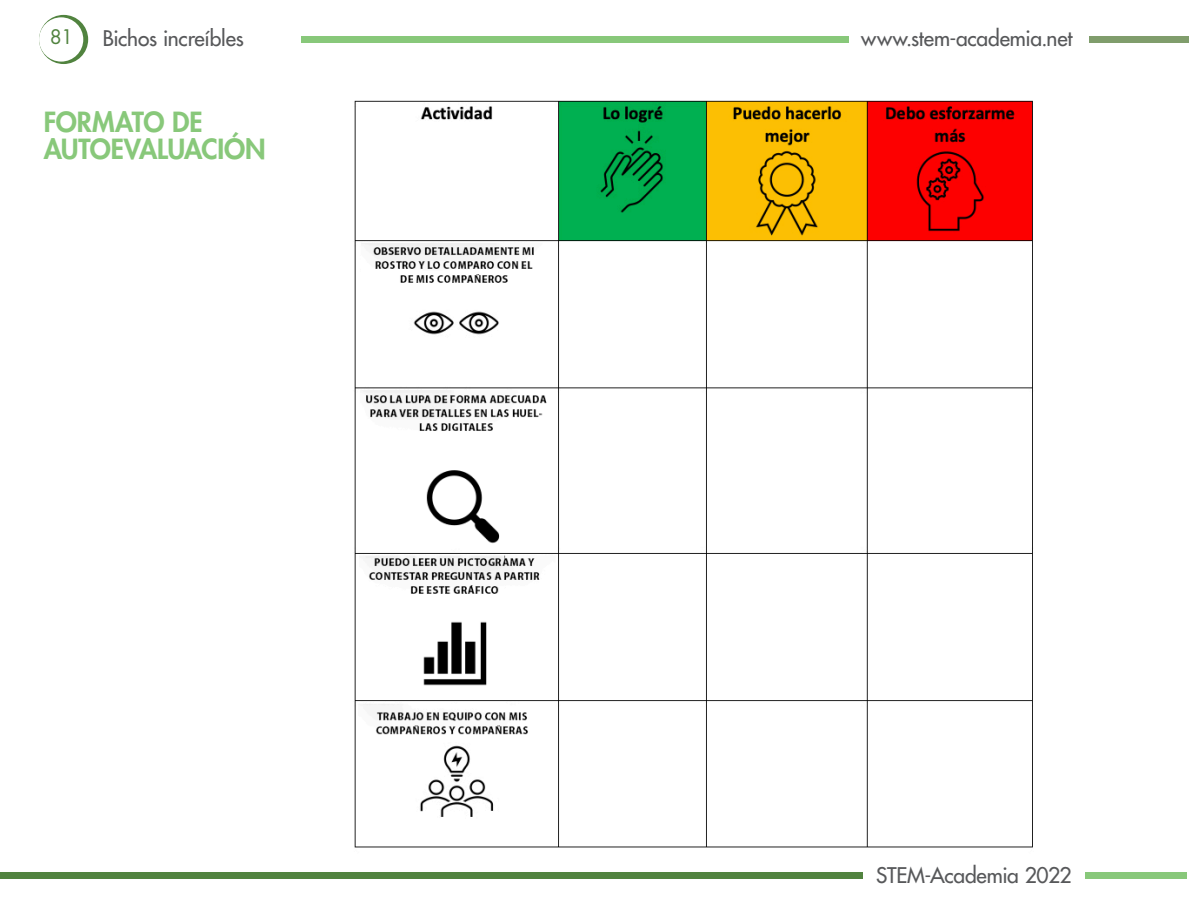
<style>
.page{position:relative;width:1191px;height:915px;background:#fff}
.page>*{position:absolute;margin:0;border:0;box-sizing:border-box;transform-origin:0 0}
.t1{font:800 27px/27px "Futura Std";letter-spacing:-.01em;color:#88c87a}
.t2{font:500 21px "Futura Std";letter-spacing:-.01em;color:#57585a}
.t3{font:19.5px "Futura Std";color:#51833f}
</style>
<div class="page">
<svg style="left:39px;top:15px;width:49px;height:49px"></svg>
<div style="left:39px;top:17px;width:44px;height:45px;background:#fff;border-radius:50%"></div>
<div style="left:301px;top:36px;width:548px;height:6px;background:#88c87a"></div>
<div style="left:0;top:872px;width:862px;height:6px;background:#51833f"></div>
<div style="left:1085px;top:872px;width:101px;height:6px;background:#88c87a"></div>
<div style="left:1089px;top:36px;width:99px;height:6px;background:#809d6c"></div>
<img style="left:354px;top:100px;width:679px;height:748px">
<p class="t3" style="left:49px;top:25px;width:26px">81</p>
<p class="t2" style="left:103px;top:25px;width:143px">Bichos increíbles</p>
<p class="t2" style="left:861px;top:25px;width:213px">www.stem-academia.net</p>
<p class="t1" style="left:44px;top:108px;width:224px">FORMATO DE<br>AUTOEVALUACIÓN</p>
<p class="t2" style="left:876px;top:862px;width:197px">STEM-Academia 2022</p>
</div>
